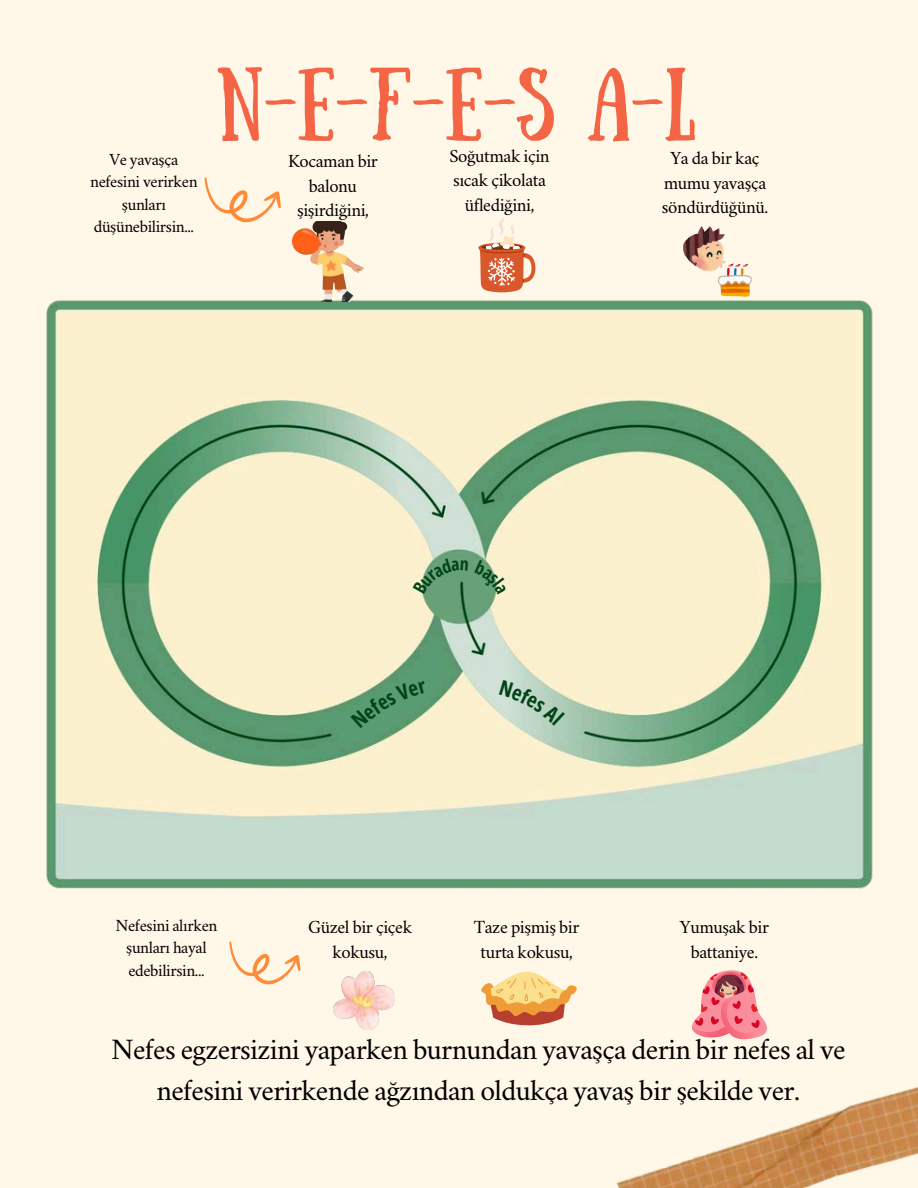
<style>
.page{position:relative;width:918px;height:1188px;background:#fff7e7}
.page>*{position:absolute;margin:0;border:0;box-sizing:border-box;transform-origin:0 0}
.t1{font:73.2px "Sunday";color:#f36544}
.t2{font:29.1px/40.5px "Crimson";letter-spacing:-.025em;color:#000001;text-align:center}
.t3{font:18.3px/24.8px "Crimson";letter-spacing:-.025em;color:#000001;text-align:center}
.t4{font:16.8px/22.5px "Crimson";letter-spacing:-.025em;color:#000001;text-align:center}
</style>
<div class="page">
<img style="left:616px;top:1087px;width:302px;height:101px">
<img style="left:46px;top:296px;width:827px;height:593px">
<img style="left:333px;top:971px;width:62px;height:59px">
<svg style="left:481px;top:971px;width:96px;height:55px"></svg>
<svg style="left:692px;top:970px;width:75px;height:70px"></svg>
<img style="left:293px;top:222px;width:71px;height:80px">
<svg style="left:478px;top:218px;width:58px;height:74px"></svg>
<img style="left:683px;top:227px;width:69px;height:69px">
<svg style="left:205px;top:177px;width:76px;height:46px"></svg>
<svg style="left:229px;top:942px;width:72px;height:43px"></svg>
<svg style="left:413px;top:558px;width:55px;height:36px;background:#87b089"></svg>
<svg style="left:474px;top:560px;width:33px;height:34px"></svg>
<svg style="left:499px;top:680px;width:66px;height:45px;background:#c5d9c8"></svg>
<svg style="left:351px;top:680px;width:76px;height:48px;background:#70a67e"></svg>
<p class="t1" style="left:217px;top:53px;width:481px">N-E-F-E-S A-L</p>
<p class="t4" style="left:90px;top:150px;width:109px">Ve yavaşça nefesini verirken şunları düşünebilirsin...</p>
<p class="t3" style="left:449px;top:145px;width:102px">Soğutmak için sıcak çikolata üflediğini,</p>
<p class="t3" style="left:288px;top:150px;width:91px">Kocaman bir balonu şişirdiğini,</p>
<p class="t3" style="left:662px;top:147px;width:108px">Ya da bir kaç mumu yavaşça söndürdüğünü.</p>
<p class="t4" style="left:115px;top:916px;width:103px">Nefesini alırken şunları hayal edebilirsin...</p>
<p class="t3" style="left:308px;top:916px;width:106px">Güzel bir çiçek kokusu,</p>
<p class="t3" style="left:474px;top:916px;width:107px">Taze pişmiş bir turta kokusu,</p>
<p class="t3" style="left:680px;top:916px;width:91px">Yumuşak bir battaniye.</p>
<p class="t2" style="left:111px;top:1032px;width:736px">Nefes egzersizini yaparken burnundan yavaşça derin bir nefes al ve nefesini verirkende ağzından oldukça yavaş bir şekilde ver.</p>
</div>
